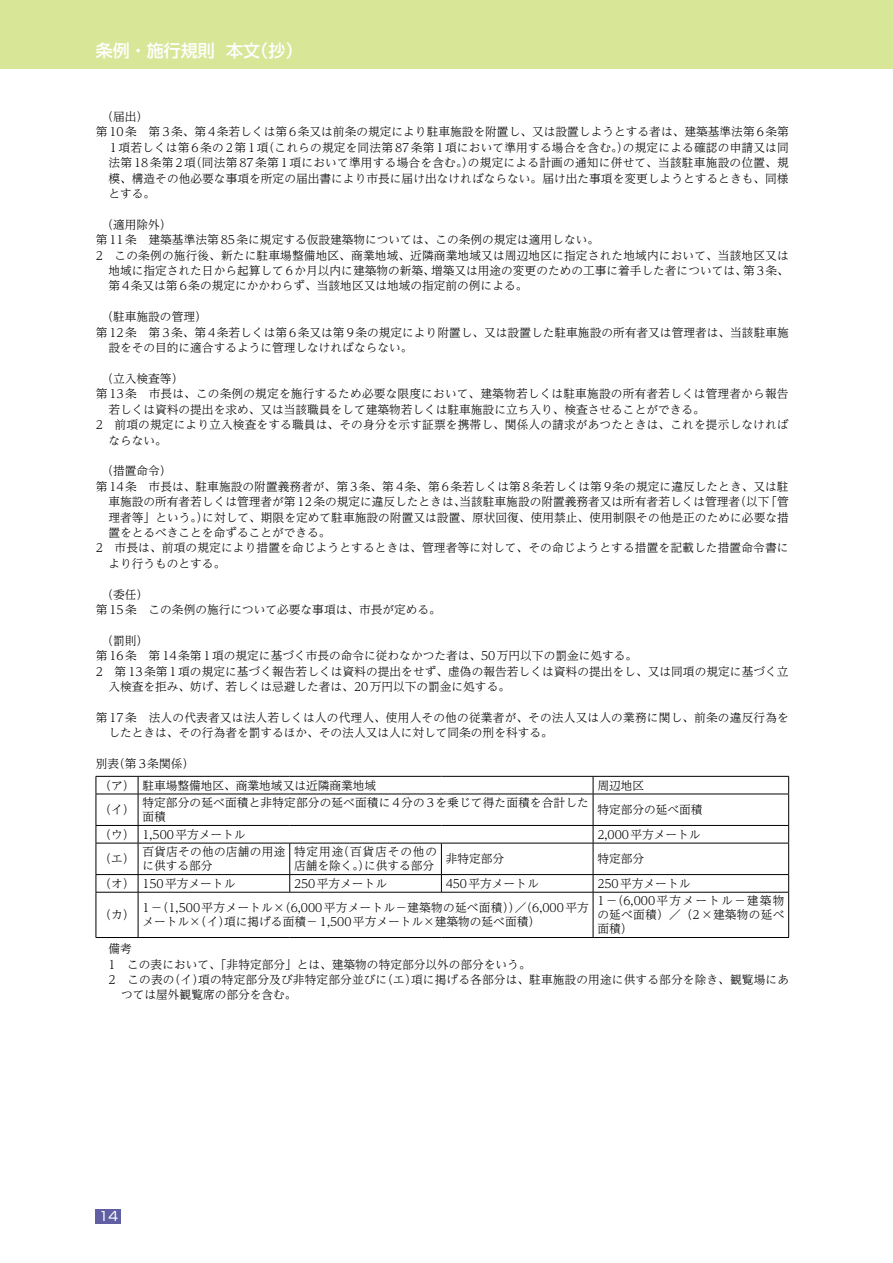
<style>
.page{position:relative;width:893px;height:1263px;background:#fff}
.page>*{position:absolute;margin:0;border:0;box-sizing:border-box;transform-origin:0 0}
.t1{font:500 16.95px "Shin Go Pr 6 N";color:#fff}
.t2{font:12.75px "Shin Go Pr 6 N";color:#fff}
.t3{font:300 11.7px/13.8px "UD Reimin Pro";letter-spacing:.005em;color:#000}
.t4{font:300 11.7px/13.8px "UD Reimin Pro";letter-spacing:.035em;color:#000}
</style>
<div class="page">
<div style="left:96px;top:1209px;width:25px;height:15px;background:#615fa3"></div>
<div style="left:0;top:0;width:893px;height:68px;background:#d8e698"></div>
<hr style="left:96px;top:776px;width:42px;height:1px;background:#000">
<svg style="left:96px;top:776px;width:1px;height:18px"></svg>
<hr style="left:138px;top:776px;width:152px;height:1px;background:#000">
<svg style="left:138px;top:776px;width:1px;height:18px"></svg>
<hr style="left:290px;top:776px;width:151px;height:1px;background:#000">
<hr style="left:441px;top:776px;width:152px;height:1px;background:#000">
<hr style="left:593px;top:776px;width:196px;height:1px;background:#000">
<svg style="left:593px;top:776px;width:1px;height:18px"></svg>
<svg style="left:788px;top:776px;width:1px;height:18px"></svg>
<hr style="left:96px;top:794px;width:42px;height:1px;background:#000">
<hr style="left:96px;top:794px;width:1px;height:31px;background:#000">
<hr style="left:138px;top:794px;width:152px;height:1px;background:#000">
<hr style="left:138px;top:794px;width:1px;height:31px;background:#000">
<hr style="left:290px;top:794px;width:151px;height:1px;background:#000">
<hr style="left:441px;top:794px;width:152px;height:1px;background:#000">
<hr style="left:593px;top:794px;width:196px;height:1px;background:#000">
<hr style="left:593px;top:794px;width:1px;height:31px;background:#000">
<hr style="left:788px;top:794px;width:1px;height:31px;background:#000">
<hr style="left:96px;top:825px;width:42px;height:1px;background:#000">
<svg style="left:96px;top:826px;width:1px;height:17px"></svg>
<hr style="left:138px;top:825px;width:152px;height:1px;background:#000">
<svg style="left:138px;top:826px;width:1px;height:17px"></svg>
<hr style="left:290px;top:825px;width:151px;height:1px;background:#000">
<hr style="left:441px;top:825px;width:152px;height:1px;background:#000">
<hr style="left:593px;top:825px;width:196px;height:1px;background:#000">
<svg style="left:593px;top:826px;width:1px;height:17px"></svg>
<svg style="left:788px;top:826px;width:1px;height:17px"></svg>
<hr style="left:96px;top:843px;width:42px;height:1px;background:#000">
<hr style="left:96px;top:843px;width:1px;height:31px;background:#000">
<hr style="left:138px;top:843px;width:152px;height:1px;background:#000">
<hr style="left:138px;top:843px;width:1px;height:31px;background:#000">
<hr style="left:290px;top:843px;width:151px;height:1px;background:#000">
<hr style="left:289px;top:843px;width:1px;height:31px;background:#000">
<hr style="left:441px;top:843px;width:152px;height:1px;background:#000">
<hr style="left:441px;top:843px;width:1px;height:31px;background:#000">
<hr style="left:593px;top:843px;width:196px;height:1px;background:#000">
<hr style="left:593px;top:843px;width:1px;height:31px;background:#000">
<hr style="left:788px;top:843px;width:1px;height:31px;background:#000">
<hr style="left:96px;top:874px;width:42px;height:1px;background:#000">
<svg style="left:96px;top:875px;width:1px;height:17px"></svg>
<hr style="left:138px;top:874px;width:152px;height:1px;background:#000">
<svg style="left:138px;top:875px;width:1px;height:17px"></svg>
<hr style="left:290px;top:874px;width:151px;height:1px;background:#000">
<svg style="left:289px;top:875px;width:1px;height:17px"></svg>
<hr style="left:441px;top:874px;width:152px;height:1px;background:#000">
<svg style="left:441px;top:875px;width:1px;height:17px"></svg>
<hr style="left:593px;top:874px;width:196px;height:1px;background:#000">
<svg style="left:593px;top:875px;width:1px;height:17px"></svg>
<svg style="left:788px;top:875px;width:1px;height:17px"></svg>
<hr style="left:96px;top:892px;width:42px;height:1px;background:#000">
<hr style="left:96px;top:892px;width:1px;height:45px;background:#000">
<hr style="left:138px;top:892px;width:152px;height:1px;background:#000">
<hr style="left:138px;top:892px;width:1px;height:45px;background:#000">
<hr style="left:290px;top:892px;width:151px;height:1px;background:#000">
<hr style="left:441px;top:892px;width:152px;height:1px;background:#000">
<hr style="left:593px;top:892px;width:196px;height:1px;background:#000">
<hr style="left:593px;top:892px;width:1px;height:45px;background:#000">
<hr style="left:788px;top:892px;width:1px;height:45px;background:#000">
<hr style="left:96px;top:937px;width:42px;height:1px;background:#000">
<hr style="left:138px;top:937px;width:152px;height:1px;background:#000">
<hr style="left:290px;top:937px;width:151px;height:1px;background:#000">
<hr style="left:441px;top:937px;width:152px;height:1px;background:#000">
<hr style="left:593px;top:937px;width:196px;height:1px;background:#000">
<h1 class="t1" style="left:96px;top:37px;width:208px">条例・施行規則 本文（抄）</h1>
<p class="t3" style="left:96px;top:109px;width:54px">　（届出）</p>
<p class="t3" style="left:96px;top:125px;width:695px">第 10条　第 3条、第 4条若しくは第 6条又は前条の規定により駐車施設を附置し、又は設置しようとする者は、建築基準法第 6条第</p>
<p class="t3" style="left:110px;top:140px;width:680px">1項若しくは第 6条の 2第 1項（これらの規定を同法第 87条第 1項において準用する場合を含む。）の規定による確認の申請又は同</p>
<p class="t3" style="left:108px;top:155px;width:682px">法第 18条第 2項（同法第 87条第 1項において準用する場合を含む。）の規定による計画の通知に併せて、当該駐車施設の位置、規</p>
<p class="t3" style="left:108px;top:171px;width:682px">模、構造その他必要な事項を所定の届出書により市長に届け出なければならない。届け出た事項を変更しようとするときも、同様</p>
<p class="t3" style="left:108px;top:186px;width:48px">とする。</p>
<p class="t3" style="left:96px;top:217px;width:78px">　（適用除外）</p>
<p class="t3" style="left:96px;top:232px;width:505px">第 11条　建築基準法第 85条に規定する仮設建築物については、この条例の規定は適用しない。</p>
<p class="t3" style="left:96px;top:248px;width:695px">2　この条例の施行後、新たに駐車場整備地区、商業地域、近隣商業地域又は周辺地区に指定された地域内において、当該地区又は</p>
<p class="t3" style="left:108px;top:263px;width:682px">地域に指定された日から起算して 6か月以内に建築物の新築、増築又は用途の変更のための工事に着手した者については、第 3条、</p>
<p class="t3" style="left:108px;top:279px;width:420px">第 4条又は第 6条の規定にかかわらず、当該地区又は地域の指定前の例による。</p>
<p class="t3" style="left:96px;top:309px;width:113px">　（駐車施設の管理）</p>
<p class="t3" style="left:96px;top:325px;width:695px">第 12条　第 3条、第 4条若しくは第 6条又は第 9条の規定により附置し、又は設置した駐車施設の所有者又は管理者は、当該駐車施</p>
<p class="t3" style="left:108px;top:340px;width:306px">設をその目的に適合するように管理しなければならない。</p>
<p class="t3" style="left:96px;top:371px;width:89px">　（立入検査等）</p>
<p class="t3" style="left:96px;top:387px;width:694px">第 13条　市長は、この条例の規定を施行するため必要な限度において、建築物若しくは駐車施設の所有者若しくは管理者から報告</p>
<p class="t3" style="left:108px;top:402px;width:598px">若しくは資料の提出を求め、又は当該職員をして建築物若しくは駐車施設に立ち入り、検査させることができる。</p>
<p class="t3" style="left:96px;top:417px;width:694px">2　前項の規定により立入検査をする職員は、その身分を示す証票を携帯し、関係人の請求があつたときは、これを提示しなければ</p>
<p class="t3" style="left:108px;top:433px;width:60px">ならない。</p>
<p class="t3" style="left:96px;top:464px;width:78px">　（措置命令）</p>
<p class="t3" style="left:96px;top:479px;width:694px">第 14条　市長は、駐車施設の附置義務者が、第 3条、第 4条、第 6条若しくは第 8条若しくは第 9条の規定に違反したとき、又は駐</p>
<p class="t3" style="left:108px;top:494px;width:682px">車施設の所有者若しくは管理者が第 12条の規定に違反したときは、当該駐車施設の附置義務者又は所有者若しくは管理者（以下「管</p>
<p class="t3" style="left:108px;top:510px;width:682px">理者等」という。）に対して、期限を定めて駐車施設の附置又は設置、原状回復、使用禁止、使用制限その他是正のために必要な措</p>
<p class="t3" style="left:108px;top:525px;width:224px">置をとるべきことを命ずることができる。</p>
<p class="t3" style="left:96px;top:541px;width:694px">2　市長は、前項の規定により措置を命じようとするときは、管理者等に対して、その命じようとする措置を記載した措置命令書に</p>
<p class="t3" style="left:108px;top:556px;width:118px">より行うものとする。</p>
<p class="t3" style="left:96px;top:586px;width:347px;line-height:15.5px">　（委任）<br>第 15条　この条例の施行について必要な事項は、市長が定める。</p>
<p class="t3" style="left:96px;top:633px;width:54px">　（罰則）</p>
<p class="t3" style="left:96px;top:648px;width:543px">第 16条　第 14条第 1項の規定に基づく市長の命令に従わなかつた者は、50万円以下の罰金に処する。</p>
<p class="t3" style="left:96px;top:664px;width:694px">2　第 13条第 1項の規定に基づく報告若しくは資料の提出をせず、虚偽の報告若しくは資料の提出をし、又は同項の規定に基づく立</p>
<p class="t3" style="left:108px;top:679px;width:403px">入検査を拒み、妨げ、若しくは忌避した者は、20万円以下の罰金に処する。</p>
<p class="t3" style="left:108px;top:709px;width:682px;line-height:15.5px;text-indent:-13px">第 17条　法人の代表者又は法人若しくは人の代理人、使用人その他の従業者が、その法人又は人の業務に関し、前条の違反行為をしたときは、その行為者を罰するほか、その法人又は人に対して同条の刑を科する。</p>
<p class="t3" style="left:96px;top:756px;width:100px">別表（第 3条関係）</p>
<p class="t3" style="left:99px;top:778px;width:278px">（ア） 駐車場整備地区、商業地域又は近隣商業地域</p>
<p class="t3" style="left:597px;top:778px;width:48px">周辺地区</p>
<p class="t3" style="left:99px;top:802px;width:37px">（イ）</p>
<p class="t3" style="left:142px;top:795px;width:448px">特定部分の延べ面積と非特定部分の延べ面積に 4分の 3を乗じて得た面積を合計した面積</p>
<p class="t3" style="left:597px;top:802px;width:107px">特定部分の延べ面積</p>
<p class="t3" style="left:99px;top:827px;width:148px">（ウ） 1,500平方メートル</p>
<p class="t3" style="left:597px;top:827px;width:105px">2,000平方メートル</p>
<p class="t3" style="left:99px;top:851px;width:37px">（エ）</p>
<p class="t3" style="left:142px;top:845px;width:145px">百貨店その他の店舗の用途に供する部分</p>
<p class="t4" style="left:294px;top:845px;width:145px">特定用途（百貨店その他の店舗を除く。）に供する部分</p>
<p class="t3" style="left:446px;top:851px;width:60px">非特定部分</p>
<p class="t3" style="left:597px;top:851px;width:48px">特定部分</p>
<p class="t3" style="left:99px;top:876px;width:137px">（オ） 150平方メートル</p>
<p class="t3" style="left:294px;top:876px;width:95px">250平方メートル</p>
<p class="t3" style="left:446px;top:876px;width:95px">450平方メートル</p>
<p class="t3" style="left:597px;top:876px;width:95px">250平方メートル</p>
<p class="t3" style="left:99px;top:907px;width:37px">（カ）</p>
<p class="t3" style="left:142px;top:901px;width:448px">1－（1,500平方メートル×（6,000平方メートル－建築物の延べ面積））／（6,000平方メートル×（イ）項に掲げる面積－ 1,500平方メートル×建築物の延べ面積）</p>
<p class="t3" style="left:597px;top:894px;width:189px;text-align:justify">1－（6,000平方メートル－建築物の延べ面積）／（2×建築物の延べ面積）</p>
<p class="t3" style="left:108px;top:941px;width:25px">備考</p>
<p class="t3" style="left:108px;top:957px;width:424px">1　この表において、「非特定部分」とは、建築物の特定部分以外の部分をいう。</p>
<p class="t3" style="left:108px;top:972px;width:682px">2　この表の（イ）項の特定部分及び非特定部分並びに（エ）項に掲げる各部分は、駐車施設の用途に供する部分を除き、観覧場にあ</p>
<p class="t3" style="left:121px;top:988px;width:177px">つては屋外観覧席の部分を含む。</p>
<p class="t2" style="left:99px;top:1206px;width:21px">14</p>
</div>
